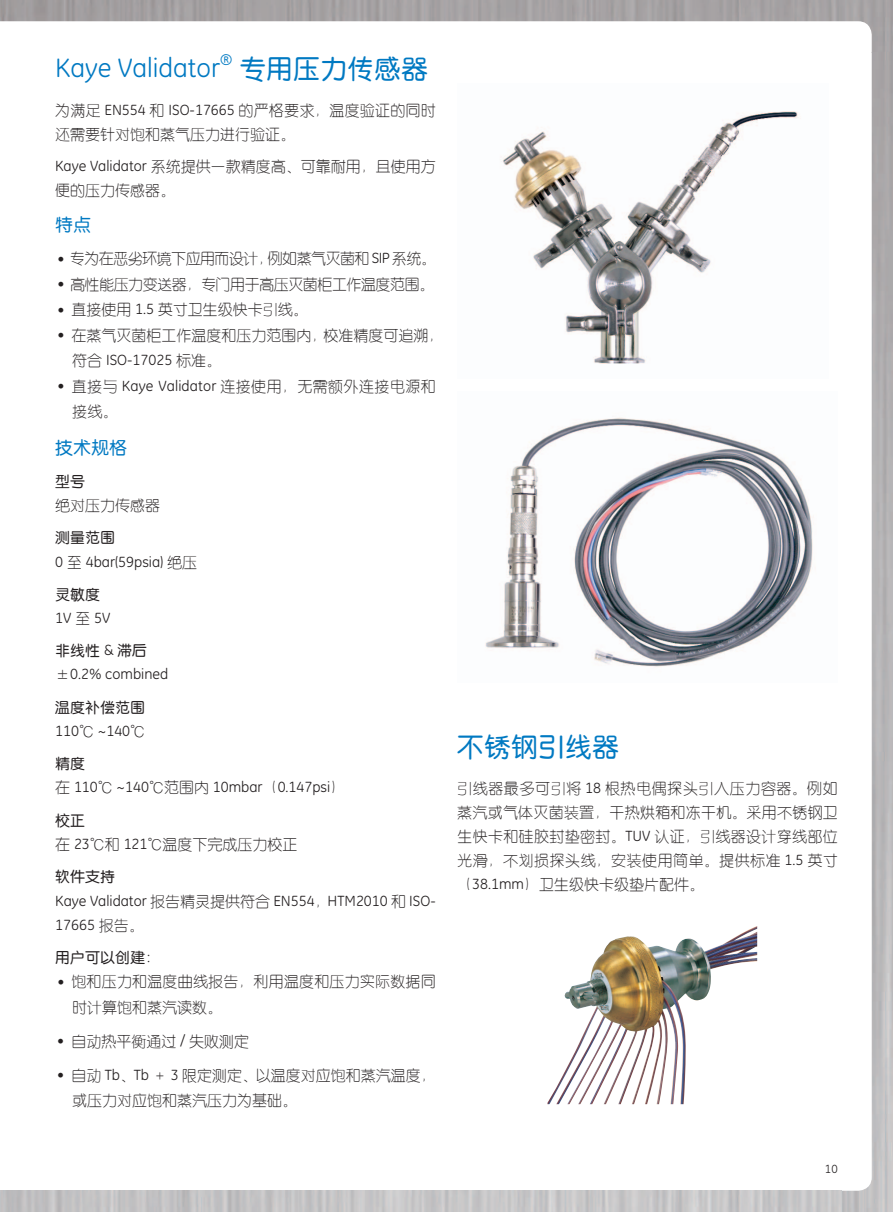
<style>
.page{position:relative;width:893px;height:1212px;background:#fff}
.page>*{position:absolute;margin:0;border:0;box-sizing:border-box;transform-origin:0 0}
.t1{font:27px "GE Inspira";color:#0079c2}
.t2{font:27px "GEH Ye 3 gj";color:#0079c2}
.t3{font:18px "GEH Ye 3 gj";color:#0079c2}
.t4{font:15.75px "GE Inspira";color:#0079c2}
.t5{font:15px/24px "GEH Ye 1 gj";color:#231f20}
.t6{font:15px/24px "GE Inspira";color:#231f20}
.t7{font:15px "GEH Ye 3 gj";color:#231f20}
.t8{font:15px/25.5px "GEH Ye 1 gj";letter-spacing:.03em;color:#231f20}
.t9{font:15px "GEH Ye 1 gj";letter-spacing:-.035em;color:#231f20}
.t10{font:15px "GEH Ye 1 gj";letter-spacing:-.03em;color:#231f20}
.t11{font:12px "GE Inspira";color:#231f20}
.s1{font-family:"GE Inspira"}
.s2{font-family:"GEH Ye 1 gj"}
</style>
<div class="page">
<img style="left:840px;top:52px;width:53px;height:1160px">
<img style="left:0;top:1191px;width:841px;height:21px">
<img style="left:500px;top:111px;width:299px;height:253px">
<img style="left:485px;top:417px;width:328px;height:250px">
<img style="left:547px;top:929px;width:210px;height:175px">
<h1 class="t1" style="left:55px;top:52px;width:166px">Kaye Validator</h1>
<p class="t4" style="left:220px;top:50px;width:14px">®</p>
<h1 class="t2" style="left:239px;top:55px;width:191px">专用压力传感器</h1>
<p class="t5" style="left:55px;top:98px;width:382px">为满足 <span class="s1">EN554</span> 和 <span class="s1">ISO-17665</span> 的严格要求，温度验证的同时还需要针对饱和蒸气压力进行验证。</p>
<p class="t5" style="left:55px;top:155px;width:382px"><span class="s1">Kaye Validator</span> 系统提供一款精度高、可靠耐用，且使用方便的压力传感器。</p>
<p class="t3" style="left:55px;top:216px;width:37px">特点</p>
<p class="t9" style="left:57px;top:251px;width:380px"><span class="s1">•</span> 专为在恶劣环境下应用而设计，例如蒸气灭菌和 <span class="s1">SIP</span> 系统。</p>
<p class="t10" style="left:57px;top:277px;width:378px"><span class="s1">•</span> 高性能压力变送器，专门用于高压灭菌柜工作温度范围。</p>
<p class="t5" style="left:57px;top:298px;width:252px"><span class="s1">•</span> 直接使用 <span class="s1">1.5</span> 英寸卫生级快卡引线。</p>
<p class="t5" style="left:57px;top:323px;width:387px"><span class="s1">•</span> 在蒸气灭菌柜工作温度和压力范围内，校准精度可追溯，</p>
<p class="t6" style="left:72px;top:348px;width:150px"><span class="s2">符合</span> ISO-17025 <span class="s2">标准。</span></p>
<p class="t8" style="left:72px;top:374px;width:365px;text-indent:-15px"><span class="s1">•</span> 直接与 <span class="s1">Kaye Validator</span> 连接使用，无需额外连接电源和接线。</p>
<p class="t3" style="left:55px;top:438px;width:74px">技术规格</p>
<p class="t7" style="left:55px;top:474px;width:31px">型号</p>
<p class="t5" style="left:55px;top:493px;width:107px">绝对压力传感器</p>
<p class="t7" style="left:55px;top:530px;width:62px">测量范围</p>
<p class="t6" style="left:55px;top:549px;width:143px">0 <span class="s2">至</span> 4bar(59psia) <span class="s2">绝压</span></p>
<p class="t7" style="left:55px;top:587px;width:46px">灵敏度</p>
<p class="t6" style="left:55px;top:606px;width:57px">1V <span class="s2">至</span> 5V</p>
<p class="t7" style="left:55px;top:643px;width:93px">非线性 <span class="s1">&amp;</span> 滞后</p>
<p class="t6" style="left:55px;top:662px;width:115px"><span class="s2">±</span>0.2% combined</p>
<p class="t7" style="left:55px;top:700px;width:92px">温度补偿范围</p>
<p class="t6" style="left:55px;top:719px;width:91px">110<span class="s2">℃</span> ~140<span class="s2">℃</span></p>
<p class="t7" style="left:55px;top:756px;width:31px">精度</p>
<p class="t6" style="left:55px;top:775px;width:292px"><span class="s2">在</span> 110<span class="s2">℃</span> ~140<span class="s2">℃范围内</span> 10mbar<span class="s2">（</span>0.147psi<span class="s2">）</span></p>
<p class="t7" style="left:55px;top:813px;width:31px">校正</p>
<p class="t5" style="left:55px;top:832px;width:244px">在 <span class="s1">23</span>℃和 <span class="s1">121</span>℃温度下完成压力校正</p>
<p class="t7" style="left:55px;top:869px;width:61px">软件支持</p>
<p class="t6" style="left:55px;top:888px;width:382px">Kaye Validator <span class="s2">报告精灵提供符合</span> EN554<span class="s2">，</span>HTM2010 <span class="s2">和</span> ISO-<br>17665 <span class="s2">报告。</span></p>
<p class="t7" style="left:55px;top:950px;width:107px">用户可以创建：</p>
<p class="t5" style="left:72px;top:969px;width:365px;line-height:25.5px;text-indent:-15px"><span class="s1">•</span> 饱和压力和温度曲线报告，利用温度和压力实际数据同时计算饱和蒸汽读数。</p>
<p class="t5" style="left:57px;top:1029px;width:193px"><span class="s1">•</span> 自动热平衡通过 <span class="s1">/</span> 失败测定</p>
<p class="t5" style="left:72px;top:1062px;width:365px;line-height:25.5px;text-indent:-15px"><span class="s1">•</span> 自动 <span class="s1">Tb</span>、<span class="s1">Tb</span> ＋ <span class="s1">3</span> 限定测定、以温度对应饱和蒸汽温度，或压力对应饱和蒸汽压力为基础。</p>
<h1 class="t2" style="left:457px;top:733px;width:163px">不锈钢引线器</h1>
<p class="t5" style="left:457px;top:776px;width:382px;text-align:justify">引线器最多可引将 <span class="s1">18</span> 根热电偶探头引入压力容器。例如蒸汽或气体灭菌装置，干热烘箱和冻干机。采用不锈钢卫生快卡和硅胶封垫密封。<span class="s1">TUV</span> 认证，引线器设计穿线部位光滑，不划损探头线，安装使用简单。提供标准 <span class="s1">1.5</span> 英寸（<span class="s1">38.1mm</span>）卫生级快卡级垫片配件。</p>
<p class="t11" style="left:825px;top:1162px;width:14px">10</p>
</div>
